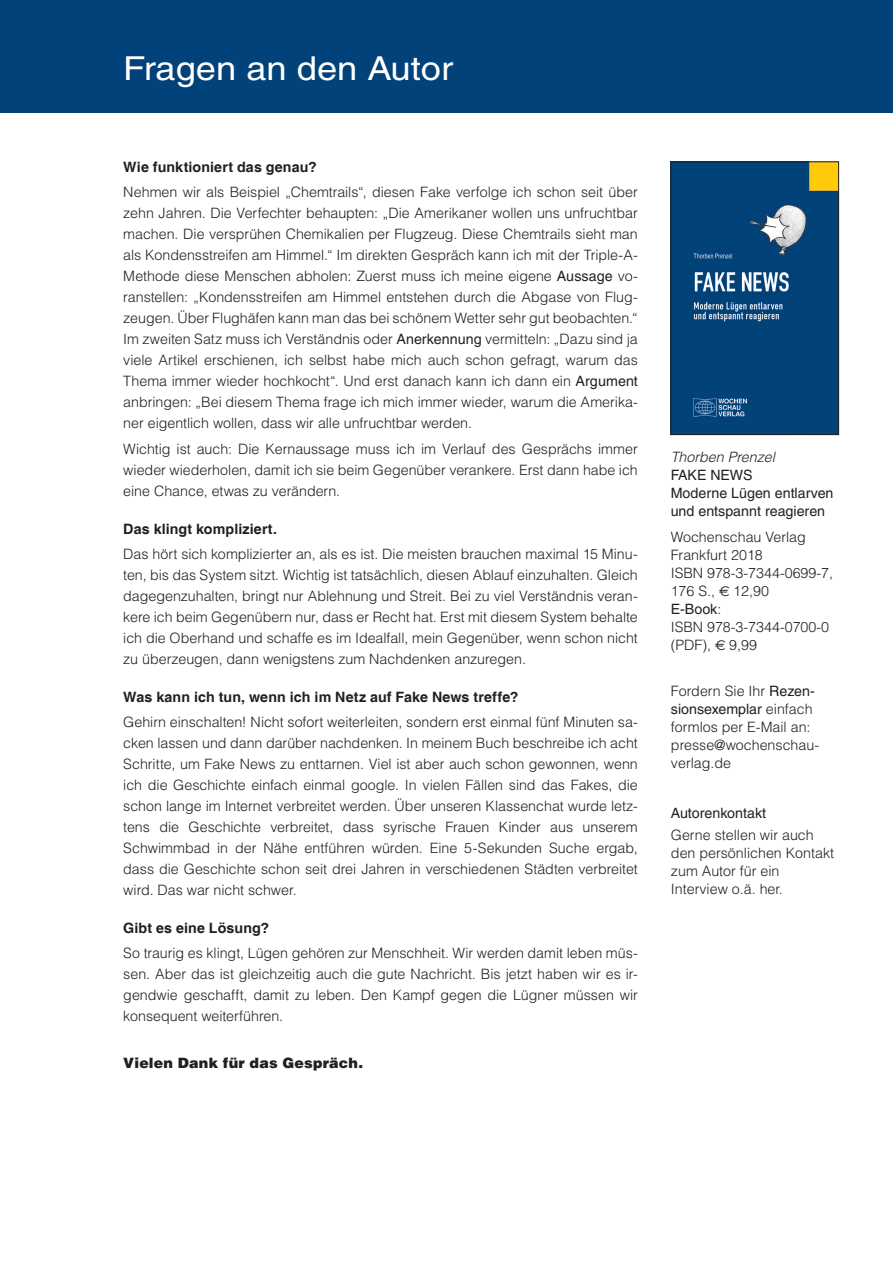
<style>
.page{position:relative;width:893px;height:1263px;background:#fff}
.page>*{position:absolute;margin:0;border:0;box-sizing:border-box;transform-origin:0 0}
.t1{font:33px "Helvetica";color:#fff;scale:1.1 1}
.t2{font:300 14.25px/21px "Helvetica";color:#231f20;text-align:justify}
.t3{font:700 14.25px "Helvetica";letter-spacing:.01em;color:#231f20}
.t4{font:14.25px/18px "Helvetica";color:#231f20}
.t5{font:900 14.25px "Helvetica";letter-spacing:.01em;color:#231f20}
.t6{font:italic 300 14.25px "Helvetica";color:#231f20}
.s1{font-weight:400}
.s2{font-family:"Euro Sans";font-weight:400}
</style>
<div class="page">
<div style="left:0;top:0;width:893px;height:113px;background:#004279"></div>
<img style="left:673px;top:164px;width:164px;height:269px">
<div style="left:671px;top:162px;width:168px;height:273px;border:1px solid #231f20"></div>
<h1 class="t1" style="left:123px;top:49px;width:301px">Fragen an den Autor</h1>
<p class="t3" style="left:123px;top:158px;width:195px">Wie funktioniert das genau?</p>
<p class="t2" style="left:123px;top:181px;width:516px">Nehmen wir als Beispiel „Chemtrails“, diesen Fake verfolge ich schon seit über zehn Jahren. Die Verfechter behaupten: „Die Amerikaner wollen uns unfruchtbar machen. Die versprühen Chemikalien per Flugzeug. Diese Chemtrails sieht man als Kondensstreifen am Himmel.“ Im direkten Gespräch kann ich mit der Triple-A-Methode diese Menschen abholen: Zuerst muss ich meine eigene <span class="s1">Aussage</span> vo&shy;ranstellen: „Kondensstreifen am Himmel entstehen durch die Abgase von Flug&shy;zeugen. Über Flughäfen kann man das bei schönem Wetter sehr gut beobachten.“ Im zweiten Satz muss ich Verständnis oder <span class="s1">Anerkennung</span> vermitteln: „Dazu sind ja viele Artikel erschienen, ich selbst habe mich auch schon gefragt, warum das Thema immer wieder hochkocht“. Und erst danach kann ich dann ein <span class="s1">Argument </span>anbringen: „Bei diesem Thema frage ich mich immer wieder, warum die Amerika&shy;ner eigentlich wollen, dass wir alle unfruchtbar werden.</p>
<p class="t2" style="left:123px;top:438px;width:516px">Wichtig ist auch: Die Kernaussage muss ich im Verlauf des Gesprächs immer wieder wiederholen, damit ich sie beim Gegenüber verankere. Erst dann habe ich eine Chance, etwas zu verändern.</p>
<p class="t3" style="left:123px;top:520px;width:155px">Das klingt kompliziert.</p>
<p class="t2" style="left:123px;top:543px;width:516px">Das hört sich komplizierter an, als es ist. Die meisten brauchen maximal 15 Minu&shy;ten, bis das System sitzt. Wichtig ist tatsächlich, diesen Ablauf einzuhalten. Gleich dagegenzuhalten, bringt nur Ablehnung und Streit. Bei zu viel Verständnis veran&shy;kere ich beim Gegenübern nur, dass er Recht hat. Erst mit diesem System behalte ich die Oberhand und schaffe es im Idealfall, mein Gegenüber, wenn schon nicht zu überzeugen, dann wenigstens zum Nachdenken anzuregen.</p>
<p class="t3" style="left:123px;top:688px;width:397px">Was kann ich tun, wenn ich im Netz auf Fake News treffe?</p>
<p class="t2" style="left:123px;top:711px;width:516px">Gehirn einschalten! Nicht sofort weiterleiten, sondern erst einmal fünf Minuten sa&shy;cken lassen und dann darüber nachdenken. In meinem Buch beschreibe ich acht Schritte, um Fake News zu enttarnen. Viel ist aber auch schon gewonnen, wenn ich die Geschichte einfach einmal google. In vielen Fällen sind das Fakes, die schon lange im Internet verbreitet werden. Über unseren Klassenchat wurde letz&shy;tens die Geschichte verbreitet, dass syrische Frauen Kinder aus unserem Schwimmbad in der Nähe entführen würden. Eine 5-Sekunden Suche ergab, dass die Geschichte schon seit drei Jahren in verschiedenen Städten verbreitet wird. Das war nicht schwer.</p>
<p class="t3" style="left:123px;top:919px;width:148px">Gibt es eine Lösung?</p>
<p class="t2" style="left:123px;top:942px;width:516px">So traurig es klingt, Lügen gehören zur Menschheit. Wir werden damit leben müs&shy;sen. Aber das ist gleichzeitig auch die gute Nachricht. Bis jetzt haben wir es ir&shy;gendwie geschafft, damit zu leben. Den Kampf gegen die Lügner müssen wir konsequent weiterführen.</p>
<p class="t5" style="left:123px;top:1053px;width:241px">Vielen Dank für das Gespräch.</p>
<p class="t6" style="left:671px;top:448px;width:106px">Thorben Prenzel</p>
<p class="t4" style="left:671px;top:466px;width:164px">FAKE NEWS<br>Moderne Lügen entlarven und entspannt reagieren</p>
<p class="t2" style="left:671px;top:528px;width:164px;line-height:18px;text-align:left">Wochenschau Verlag<br>Frankfurt 2018<br>ISBN 978-3-7344-0699-7,<br>176 S., <span class="s2">E</span> 12,90<br><span class="s1">E-Book</span>:<br>ISBN 978-3-7344-0700-0 (PDF), <span class="s2">E</span> 9,99</p>
<p class="t2" style="left:671px;top:682px;width:150px;line-height:18px;text-align:left">Fordern Sie Ihr <span class="s1">Rezen&shy;sionsexemplar</span> einfach formlos per E-Mail an: presse@wochenschau&shy;verlag.de</p>
<p class="t4" style="left:671px;top:803px;width:97px">Autorenkontakt</p>
<p class="t2" style="left:671px;top:825px;width:165px;line-height:18px;text-align:left">Gerne stellen wir auch den persönlichen Kontakt zum Autor für ein<br>Interview o.ä. her.</p>
</div>
